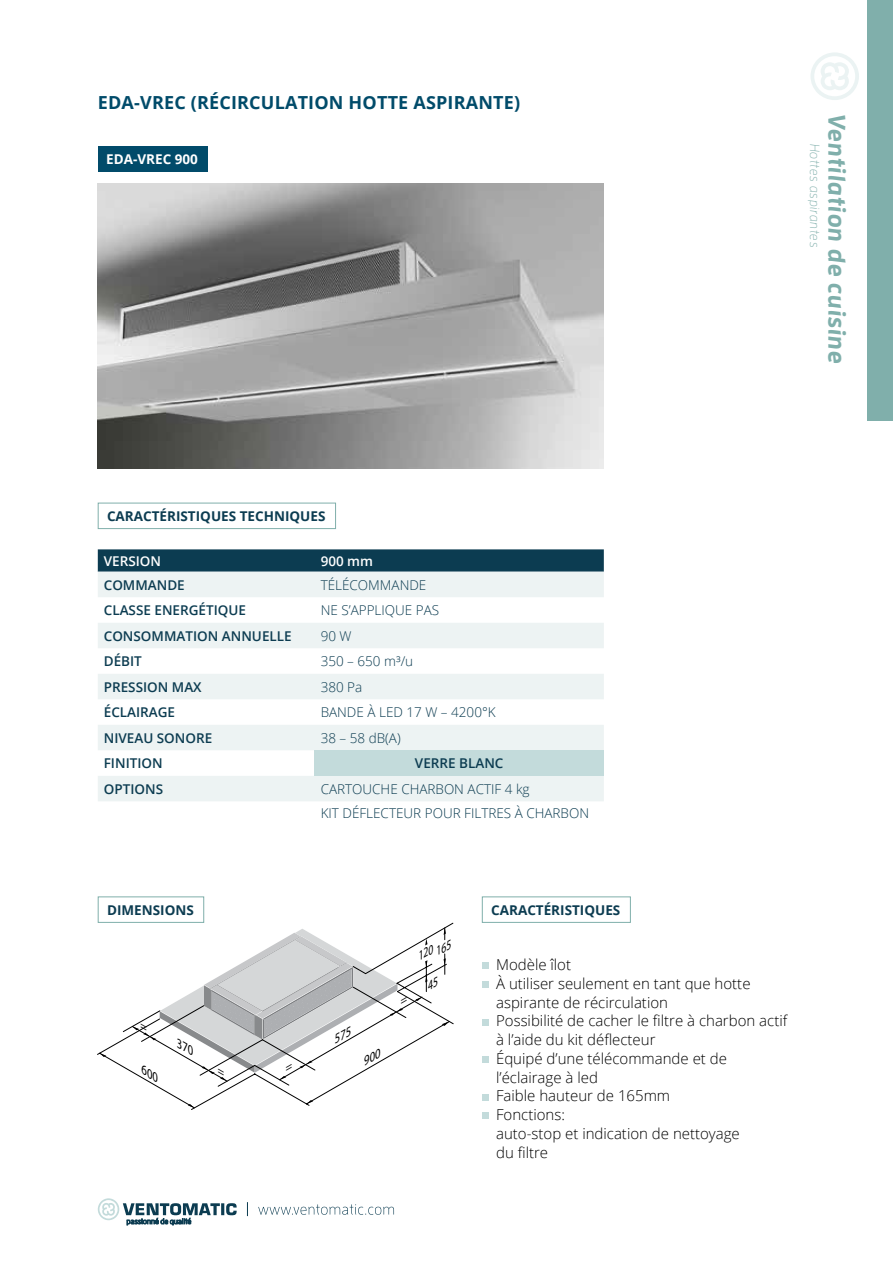
<style>
.page{position:relative;width:893px;height:1263px;background:#fff}
.page>*{position:absolute;margin:0;border:0;box-sizing:border-box;transform-origin:0 0}
.t1{font:italic 700 24px "Enzo OT";letter-spacing:.03em;color:#80afab}
.t2{font:700 18px "Open Sans";letter-spacing:.01em;color:#014b6a}
.t3{font:300 15px/18.8px "Open Sans";color:#000}
.t4{font:300 13.5px/23.9px "Open Sans";color:#0c3c51}
.t5{font:600 13.5px "Open Sans";color:#0c3c51}
.t6{font:700 13.5px "Open Sans";color:#0c3c51}
.t7{font:italic 300 13.5px "Enzo OT";letter-spacing:.04em;color:#80afab}
.t8{font:600 13.5px "Open Sans";color:#fff}
.t9{font:700 13.5px "Open Sans";color:#fff}
.t10{font:italic 12.3px "Myriad Pro";color:#000;scale:.9 1}
</style>
<div class="page">
<div style="left:867px;top:0;width:26px;height:421px;background:#80afab"></div>
<svg style="left:811px;top:52px;width:48px;height:48px"></svg>
<svg style="left:258px;top:1204px;width:136px;height:11px"></svg>
<svg style="left:247px;top:1202px;width:1px;height:14px"></svg>
<svg style="left:98px;top:1198px;width:139px;height:27px"></svg>
<div style="left:98px;top:146px;width:109px;height:26px;background:#014b6a"></div>
<img style="left:98px;top:184px;width:506px;height:284px">
<div style="left:98px;top:503px;width:238px;height:26px;border:1px solid #80afab"></div>
<svg style="left:98px;top:549px;width:506px;height:23px;background:#144357"></svg>
<svg style="left:98px;top:572px;width:506px;height:229px;fill:#edf3f3"></svg>
<div style="left:315px;top:750px;width:289px;height:26px;background:#c3dbdb"></div>
<div style="left:482px;top:962px;width:6px;height:7px;background:#c3dbdb"></div>
<div style="left:482px;top:981px;width:6px;height:7px;background:#c3dbdb"></div>
<svg style="left:482px;top:1019px;width:6px;height:6px"></svg>
<div style="left:482px;top:1056px;width:6px;height:7px;background:#c3dbdb"></div>
<svg style="left:482px;top:1094px;width:6px;height:6px"></svg>
<div style="left:482px;top:1112px;width:6px;height:7px;background:#c3dbdb"></div>
<div style="left:482px;top:896px;width:149px;height:27px;border:1px solid #80afab"></div>
<div style="left:98px;top:896px;width:106px;height:27px;border:1px solid #80afab"></div>
<svg style="left:360px;top:797px;width:16px;height:4px"></svg>
<svg style="left:97px;top:923px;width:357px;height:187px"></svg>
<p class="t2" style="left:98px;top:90px;width:424px">EDA-VREC (RÉCIRCULATION HOTTE ASPIRANTE)</p>
<p class="t9" style="left:106px;top:150px;width:93px">EDA-VREC 900</p>
<p class="t7" style="left:823px;top:144px;width:105px;rotate:90deg">Hottes aspirantes</p>
<h1 class="t1" style="left:851px;top:114px;width:251px;rotate:90deg">Ventilation de cuisine</h1>
<p class="t6" style="left:107px;top:507px;width:220px">CARACTÉRISTIQUES TECHNIQUES</p>
<p class="t8" style="left:104px;top:551px;width:59px">VERSION</p>
<p class="t8" style="left:321px;top:551px;width:54px">900 mm</p>
<p class="t5" style="left:104px;top:575px;width:83px">COMMANDE</p>
<p class="t4" style="left:321px;top:572px;width:107px">TÉLÉCOMMANDE</p>
<p class="t5" style="left:104px;top:601px;width:144px">CLASSE ENERGÉTIQUE</p>
<p class="t4" style="left:321px;top:598px;width:120px">NE S’APPLIQUE PAS</p>
<p class="t5" style="left:104px;top:626px;width:189px">CONSOMMATION ANNUELLE</p>
<p class="t4" style="left:321px;top:623px;width:32px">90 W</p>
<p class="t5" style="left:104px;top:652px;width:40px">DÉBIT</p>
<p class="t4" style="left:321px;top:649px;width:94px">350 – 650 m³/u</p>
<p class="t5" style="left:104px;top:677px;width:99px">PRESSION MAX</p>
<p class="t4" style="left:321px;top:674px;width:43px">380 Pa</p>
<p class="t5" style="left:104px;top:703px;width:73px">ÉCLAIRAGE</p>
<p class="t4" style="left:321px;top:700px;width:177px">BANDE À LED 17 W – 4200°K</p>
<p class="t5" style="left:104px;top:729px;width:110px">NIVEAU SONORE</p>
<p class="t4" style="left:321px;top:725px;width:82px">38 – 58 dB(A)</p>
<p class="t5" style="left:104px;top:754px;width:60px">FINITION</p>
<p class="t5" style="left:415px;top:754px;width:90px">VERRE BLANC</p>
<p class="t5" style="left:104px;top:780px;width:61px">OPTIONS</p>
<p class="t4" style="left:321px;top:777px;width:270px">CARTOUCHE CHARBON ACTIF 4 kg<br>KIT DÉFLECTEUR POUR FILTRES À CHARBON</p>
<p class="t6" style="left:107px;top:900px;width:88px">DIMENSIONS</p>
<p class="t6" style="left:491px;top:900px;width:131px">CARACTÉRISTIQUES</p>
<p class="t10" style="left:414px;top:953px;width:40px;rotate:-30deg">120165</p>
<p class="t3" style="left:496px;top:955px;width:293px">Modèle îlot<br>À utiliser seulement en tant que hotte aspirante de récirculation<br>Possibilité de cacher le filtre à charbon actif à l’aide du kit déflecteur<br>Équipé d’une télécommande et de l’éclairage à led<br>Faible hauteur de 165mm<br>Fonctions:<br>auto-stop et indication de nettoyage<br>du filtre</p>
</div>
